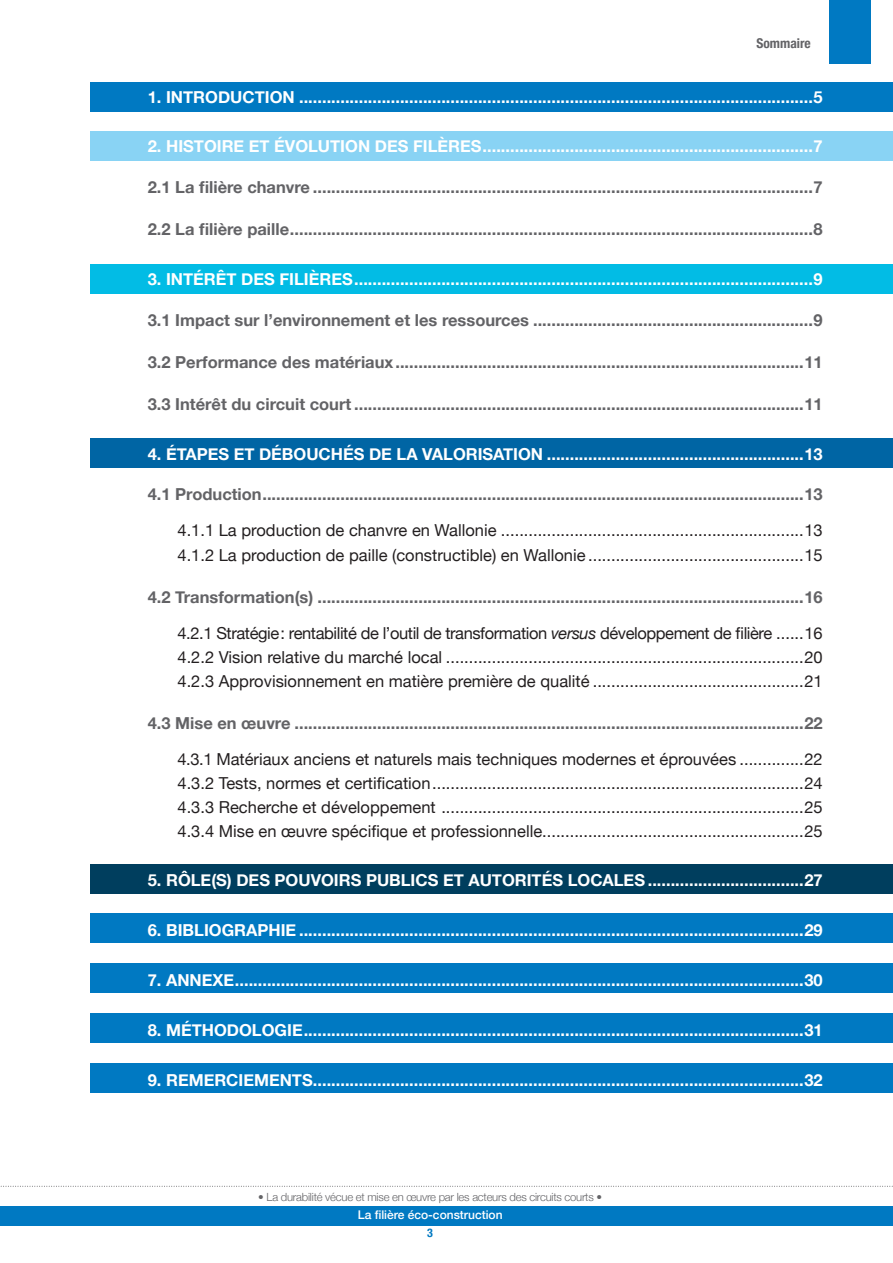
<style>
.page{position:relative;width:893px;height:1263px;background:#fff}
.page>*{position:absolute;margin:0;border:0;box-sizing:border-box;transform-origin:0 0}
.t1{font:700 16.5px "Helvetica Neue";color:#fff}
.t2{font:700 16.5px "Helvetica Neue";color:#636366}
.t3{font:16.5px "Helvetica Neue";color:#231f20}
.t4{font:16.5px "Helvetica Neue";letter-spacing:-.025em;color:#231f20}
.t5{font:700 condensed 13.5px "Helvetica Neue";color:#636366}
.t6{font:500 12px "Helvetica Neue";color:#fff}
.t7{font:700 condensed 12px "Helvetica Neue";color:#0079c2}
.t8{font:300 11.25px "Helvetica Neue";letter-spacing:-.02em;color:#636366}
.s1{font-style:italic}
</style>
<div class="page">
<div style="left:0;top:1206px;width:893px;height:19px;background:#0079c2"></div>
<div style="left:829px;top:0;width:41px;height:64px;background:#0079c2"></div>
<svg style="left:0;top:1186px;width:893px;height:1px"></svg>
<div style="left:91px;top:82px;width:802px;height:30px;background:#0079c2"></div>
<div style="left:91px;top:131px;width:802px;height:30px;background:#89d3f4"></div>
<div style="left:91px;top:264px;width:802px;height:29px;background:#02bce5"></div>
<div style="left:91px;top:438px;width:802px;height:29px;background:#0065a4"></div>
<div style="left:91px;top:864px;width:802px;height:30px;background:#003e5e"></div>
<div style="left:91px;top:913px;width:802px;height:30px;background:#0079c2"></div>
<div style="left:91px;top:963px;width:802px;height:30px;background:#0079c2"></div>
<div style="left:91px;top:1013px;width:802px;height:30px;background:#0079c2"></div>
<div style="left:91px;top:1063px;width:802px;height:30px;background:#0079c2"></div>
<p class="t5" style="left:756px;top:32px;width:56px">Sommaire</p>
<p class="t1" style="left:148px;top:84px;width:676px">1. INTRODUCTION ................................................................................................................5</p>
<p class="t1" style="left:148px;top:134px;width:676px">2. HISTOIRE ET ÉVOLUTION DES FILÈRES........................................................................7</p>
<p class="t2" style="left:148px;top:174px;width:676px">2.1 La filière chanvre .............................................................................................................7</p>
<p class="t2" style="left:148px;top:216px;width:676px">2.2 La filière paille..................................................................................................................8</p>
<p class="t1" style="left:148px;top:266px;width:676px">3. INTÉRÊT DES FILIÈRES....................................................................................................9</p>
<p class="t2" style="left:148px;top:307px;width:676px">3.1 Impact sur l’environnement et les ressources .............................................................9</p>
<p class="t2" style="left:148px;top:349px;width:677px">3.2 Performance des matériaux.........................................................................................11</p>
<p class="t2" style="left:148px;top:391px;width:677px">3.3 Intérêt du circuit court ..................................................................................................11</p>
<p class="t1" style="left:148px;top:441px;width:677px">4. ÉTAPES ET DÉBOUCHÉS DE LA VALORISATION ........................................................13</p>
<p class="t2" style="left:148px;top:482px;width:677px">4.1 Production......................................................................................................................13</p>
<p class="t3" style="left:178px;top:519px;width:647px">4.1.1 La production de chanvre en Wallonie ..................................................................13</p>
<p class="t3" style="left:178px;top:543px;width:647px">4.1.2 La production de paille (constructible) en Wallonie ...............................................15</p>
<p class="t2" style="left:148px;top:584px;width:677px">4.2 Transformation(s) ..........................................................................................................16</p>
<p class="t4" style="left:178px;top:621px;width:647px">4.2.1 Stratégie: rentabilité de l’outil de transformation <span class="s1">versus</span> développement de filière ......16</p>
<p class="t3" style="left:178px;top:645px;width:647px">4.2.2 Vision relative du marché local ..............................................................................20</p>
<p class="t3" style="left:178px;top:669px;width:647px">4.2.3 Approvisionnement en matière première de qualité ..............................................21</p>
<p class="t2" style="left:148px;top:710px;width:677px">4.3 Mise en œuvre ...............................................................................................................22</p>
<p class="t3" style="left:178px;top:747px;width:647px">4.3.1 Matériaux anciens et naturels mais techniques modernes et éprouvées ..............22</p>
<p class="t3" style="left:178px;top:771px;width:647px">4.3.2 Tests, normes et certification.................................................................................24</p>
<p class="t3" style="left:178px;top:795px;width:647px">4.3.3 Recherche et développement ...............................................................................25</p>
<p class="t3" style="left:178px;top:819px;width:647px">4.3.4 Mise en œuvre spécifique et professionnelle.........................................................25</p>
<p class="t1" style="left:148px;top:867px;width:677px">5. RÔLE(S) DES POUVOIRS PUBLICS ET AUTORITÉS LOCALES ..................................27</p>
<p class="t1" style="left:148px;top:917px;width:677px">6. BIBLIOGRAPHIE ..............................................................................................................29</p>
<p class="t1" style="left:148px;top:967px;width:677px">7. ANNEXE............................................................................................................................30</p>
<p class="t1" style="left:148px;top:1017px;width:677px">8. MÉTHODOLOGIE.............................................................................................................31</p>
<p class="t1" style="left:148px;top:1067px;width:677px">9. REMERCIEMENTS...........................................................................................................32</p>
<p class="t8" style="left:258px;top:1188px;width:345px">• La durabilité vécue et mise en œuvre par les acteurs des circuits courts •</p>
<p class="t6" style="left:358px;top:1205px;width:146px">La filière éco-construction</p>
<p class="t7" style="left:427px;top:1223px;width:7px">3</p>
</div>
